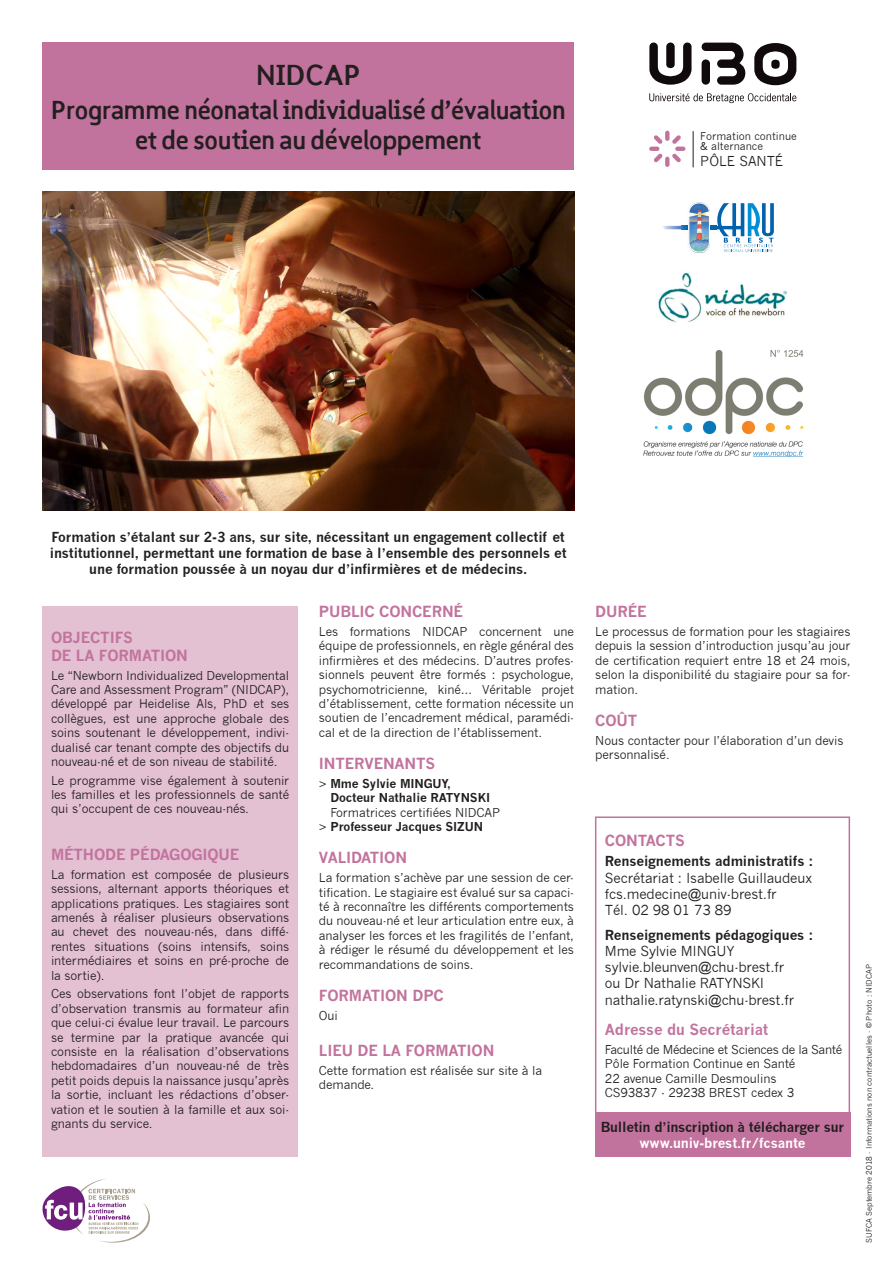
<style>
.page{position:relative;width:893px;height:1263px;background:#fff}
.page>*{position:absolute;margin:0;border:0;box-sizing:border-box;transform-origin:0 0}
.t1{font:700 30px "Focus LF";letter-spacing:-.01em;color:#231f20}
.t2{font:700 27px/29.7px "Focus LF";letter-spacing:-.01em;color:#231f20;text-align:center}
._8-SOUS-TITRES_COULE{font:700 15px/18px "News Gothic";letter-spacing:-.01em;color:#c2739d}
._9-TEXTE_COURANT_EN{font:700 15px "News Gothic";letter-spacing:-.01em;color:#c2739d}
._9-TEXTE_COURANT_EN-2{font:700 13.5px/16.2px "News Gothic";letter-spacing:-.01em;color:#231f20;text-align:center}
._5-TITRES__POURSUITE{font:13.5px/16.2px "News Gothic";letter-spacing:-.01em;color:#231f20}
._5-TITRES__POURSUITE-2{font:700 13.5px/16.2px "News Gothic";letter-spacing:-.01em;color:#231f20;text-align:center}
.t3{font:13.35px "News Gothic";color:#231f20}
._9-TEXTE_COURANT_EN-3{font:12px/14.4px "News Gothic";letter-spacing:-.01em;color:#231f20;text-align:justify}
._9-TEXTE_COURANT_EN-4{font:700 12px/14.4px "News Gothic";letter-spacing:-.01em;color:#231f20}
._9-TEXTE_COURANT_EN-5{font:12px "News Gothic";letter-spacing:-.03em;color:#231f20}
.t4{font:10.5px/10.5px "News Gothic";color:#231f20}
.t5{font:7.5px "News Gothic";color:#231f20}
.s1{font-weight:400}
.s2{color:#fff}
</style>
<div class="page">
<svg style="left:42px;top:1179px;width:108px;height:64px"></svg>
<div style="left:43px;top:606px;width:255px;height:551px;background:#e3c0d2"></div>
<div style="left:43px;top:43px;width:531px;height:127px;background:#c2739d"></div>
<img style="left:43px;top:191px;width:531px;height:319px">
<img style="left:663px;top:226px;width:18px;height:3px">
<img style="left:681px;top:202px;width:29px;height:51px">
<svg style="left:681px;top:226px;width:7px;height:3px"></svg>
<div style="left:689px;top:203px;width:21px;height:49px;border:1px solid #fff;border-radius:10px"></div>
<svg style="left:710px;top:203px;width:64px;height:49px"></svg>
<img style="left:658px;top:272px;width:129px;height:51px">
<svg style="left:649px;top:43px;width:147px;height:42px"></svg>
<svg style="left:649px;top:93px;width:147px;height:10px"></svg>
<svg style="left:672px;top:135px;width:9px;height:9px"></svg>
<svg style="left:654px;top:153px;width:9px;height:9px"></svg>
<hr style="left:675px;top:147px;width:10px;height:4px;background:#c2739d;border-radius:2px">
<hr style="left:649px;top:147px;width:10px;height:4px;background:#c2739d;border-radius:2px">
<svg style="left:672px;top:153px;width:9px;height:9px"></svg>
<svg style="left:654px;top:135px;width:9px;height:9px"></svg>
<svg style="left:665px;top:157px;width:4px;height:10px"></svg>
<svg style="left:665px;top:131px;width:4px;height:10px"></svg>
<hr style="left:693px;top:131px;width:1px;height:36px;background:#231f20">
<img style="left:643px;top:349px;width:161px;height:109px">
<div style="left:595px;top:816px;width:255px;height:298px;border:2px solid #c2739d"></div>
<div style="left:595px;top:1113px;width:255px;height:44px;background:#c2739d"></div>
<p class="t1" style="left:256px;top:57px;width:106px">NIDCAP</p>
<p class="t2" style="left:51px;top:95px;width:517px">Programme néonatal individualisé d’évaluation et de soutien au développement</p>
<p class="t4" style="left:700px;top:131px;width:98px">Formation continue &amp; alternance</p>
<p class="t3" style="left:700px;top:154px;width:84px">PÔLE SANTÉ</p>
<p class="_9-TEXTE_COURANT_EN-2" style="left:50px;top:528px;width:518px">Formation s’étalant sur 2-3 ans, sur site, nécessitant un engagement collectif et institutionnel, permettant une formation de base à l’ensemble des personnels et une formation poussée à un noyau dur d’infirmières et de médecins.</p>
<p class="_8-SOUS-TITRES_COULE" style="left:51px;top:628px;width:138px">OBJECTIFS<br>DE LA FORMATION</p>
<p class="_9-TEXTE_COURANT_EN-3" style="left:51px;top:668px;width:240px">Le “Newborn Individualized Developmental Care and Assessment Program” (NIDCAP), développé par Heidelise Als, PhD et ses collègues, est une approche globale des soins soutenant le développement, indivi&shy;dualisé car tenant compte des objectifs du nouveau-né et de son niveau de stabilité.</p>
<p class="_9-TEXTE_COURANT_EN-3" style="left:51px;top:773px;width:240px">Le programme vise également à soutenir les familles et les professionnels de santé qui s’occupent de ces nouveau-nés.</p>
<p class="_8-SOUS-TITRES_COULE" style="left:51px;top:845px;width:190px">MÉTHODE PÉDAGOGIQUE</p>
<p class="_9-TEXTE_COURANT_EN-3" style="left:51px;top:867px;width:240px">La formation est composée de plusieurs sessions, alternant apports théoriques et applications pratiques. Les stagiaires sont amenés à réaliser plusieurs observations au chevet des nouveau-nés, dans diffé&shy;rentes situations (soins intensifs, soins intermédiaires et soins en pré-proche de la sortie).</p>
<p class="_9-TEXTE_COURANT_EN-3" style="left:51px;top:987px;width:240px">Ces observations font l’objet de rapports d’observation transmis au formateur afin que celui-ci évalue leur travail. Le parcours se termine par la pratique avancée qui consiste en la réalisation d’observations hebdomadaires d’un nouveau-né de très petit poids depuis la naissance jusqu’après la sortie, incluant les rédactions d’obser&shy;vation et le soutien à la famille et aux soi&shy;gnants du service.</p>
<p class="_8-SOUS-TITRES_COULE" style="left:319px;top:603px;width:146px">PUBLIC CONCERNÉ</p>
<p class="_9-TEXTE_COURANT_EN-3" style="left:319px;top:624px;width:257px">Les formations NIDCAP concernent une équipe de professionnels, en règle général des infirmières et des médecins. D’autres profes&shy;sionnels peuvent être formés : psychologue, psychomotricienne, kiné… Véritable projet d’établissement, cette formation nécessite un soutien de l’encadrement médical, paramédi&shy;cal et de la direction de l’établissement.</p>
<p class="_8-SOUS-TITRES_COULE" style="left:319px;top:754px;width:118px">INTERVENANTS</p>
<p class="_9-TEXTE_COURANT_EN-4" style="left:330px;top:776px;width:171px;text-indent:-12px"><span class="s1">&gt;</span> Mme Sylvie MINGUY,<br>Docteur Nathalie RATYNSKI<br><span class="s1">Formatrices certifiées NIDCAP</span></p>
<p class="_9-TEXTE_COURANT_EN-4" style="left:319px;top:819px;width:166px"><span class="s1">&gt;</span> Professeur Jacques SIZUN</p>
<p class="_9-TEXTE_COURANT_EN" style="left:319px;top:849px;width:90px">VALIDATION</p>
<p class="_9-TEXTE_COURANT_EN-3" style="left:319px;top:871px;width:257px">La formation s’achève par une session de cer&shy;tification. Le stagiaire est évalué sur sa capaci&shy;té à reconnaître les différents comportements du nouveau-né et leur articulation entre eux, à analyser les forces et les fragilités de l’enfant, à rédiger le résumé du développement et les recommandations de soins.</p>
<p class="_8-SOUS-TITRES_COULE" style="left:319px;top:986px;width:127px">FORMATION DPC</p>
<p class="_9-TEXTE_COURANT_EN-3" style="left:319px;top:1008px;width:21px">Oui</p>
<p class="_8-SOUS-TITRES_COULE" style="left:319px;top:1041px;width:177px">LIEU DE LA FORMATION</p>
<p class="_9-TEXTE_COURANT_EN-3" style="left:319px;top:1063px;width:225px">Cette formation est réalisée sur site à la demande.</p>
<p class="_8-SOUS-TITRES_COULE" style="left:595px;top:603px;width:53px">DURÉE</p>
<p class="_9-TEXTE_COURANT_EN-3" style="left:595px;top:624px;width:257px">Le processus de formation pour les stagiaires depuis la session d’introduction jusqu’au jour de certification requiert entre 18 et 24 mois, selon la disponibilité du stagiaire pour sa for&shy;mation.</p>
<p class="_8-SOUS-TITRES_COULE" style="left:595px;top:711px;width:44px">COÛT</p>
<p class="_9-TEXTE_COURANT_EN-3" style="left:595px;top:733px;width:250px">Nous contacter pour l’élaboration d’un devis personnalisé.</p>
<p class="_8-SOUS-TITRES_COULE" style="left:605px;top:831px;width:82px">CONTACTS</p>
<p class="_5-TITRES__POURSUITE-2" style="left:605px;top:853px;width:210px">Renseignements administratifs :</p>
<p class="_5-TITRES__POURSUITE" style="left:605px;top:870px;width:209px">Secrétariat : Isabelle Guillaudeux</p>
<p class="_5-TITRES__POURSUITE" style="left:605px;top:886px;width:173px">fcs.medecine@univ-brest.fr</p>
<p class="_5-TITRES__POURSUITE" style="left:605px;top:902px;width:128px">Tél. 02 98 01 73 89</p>
<p class="_5-TITRES__POURSUITE-2" style="left:605px;top:926px;width:210px">Renseignements pédagogiques :</p>
<p class="_5-TITRES__POURSUITE" style="left:605px;top:943px;width:131px">Mme Sylvie MINGUY</p>
<p class="_5-TITRES__POURSUITE" style="left:605px;top:959px;width:181px">sylvie.bleunven@chu-brest.fr</p>
<p class="_5-TITRES__POURSUITE" style="left:605px;top:975px;width:191px">ou Dr Nathalie RATYNSKI nathalie.ratynski@chu-brest.fr</p>
<p class="_9-TEXTE_COURANT_EN" style="left:605px;top:1021px;width:165px">Adresse du Secrétariat</p>
<p class="_9-TEXTE_COURANT_EN-5" style="left:605px;top:1043px;width:239px">Faculté de Médecine et Sciences de la Santé</p>
<p class="_9-TEXTE_COURANT_EN-3" style="left:605px;top:1057px;width:192px">Pôle Formation Continue en Santé</p>
<p class="_9-TEXTE_COURANT_EN-3" style="left:605px;top:1071px;width:173px">22 avenue Camille Desmoulins</p>
<p class="_9-TEXTE_COURANT_EN-3" style="left:605px;top:1086px;width:191px">CS93837 - 29238 BREST cedex 3</p>
<p class="_5-TITRES__POURSUITE-2" style="left:601px;top:1118px;width:245px">Bulletin d’inscription à télécharger sur <span class="s2">www.univ-brest.fr/fcsante</span></p>
<p class="t5" style="left:865px;top:1243px;width:280px;rotate:-90deg">SUFCA Septembre 2018 - Informations non contractuelles - © Photo : NIDCAP</p>
</div>
